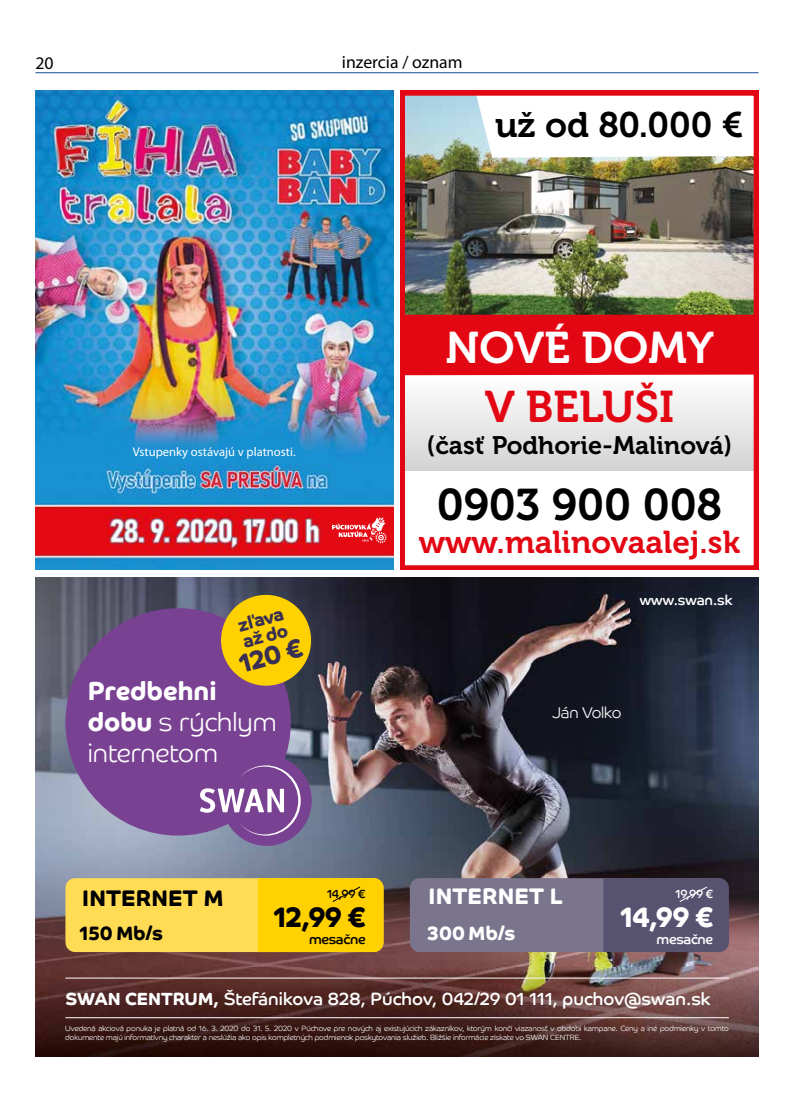
<style>
.page{position:relative;width:794px;height:1110px;background:#fff}
.page>*{position:absolute;margin:0;border:0;box-sizing:border-box;transform-origin:0 0}
.t1{font:44.12px "Museo 700";letter-spacing:-.005em;color:#000}
.t2{font:44.12px "Museo 700";color:#fff}
.t3{font:44.12px "Museo 700";color:#e30613}
.t4{font:35.25px "Museo 700";color:#000}
.t5{font:31.5px "Museo 700";color:#e30613}
.t6{font:700 28.25px "Co Headline";color:#000}
.t7{font:700 28.25px "Co Headline";color:#fff}
.t8{font:700 26.12px "Co Headline";color:#382f54}
.t9{font:300 25.88px/31px "Co Headline";color:#fff}
.t10{font:25.25px "Museo 700";color:#000}
.t11{font:700 22.62px "Co Headline";letter-spacing:.01em;color:#000}
.t12{font:700 22.62px "Co Headline";letter-spacing:.01em;color:#fff}
.t13{font:700 19.38px "Co Headline";color:#000}
.t14{font:700 19.38px "Co Headline";color:#fff}
.t15{font:700 18.12px/16.8px "Co Headline";color:#382f54}
.t16{font:17.75px "Myriad Pro";color:#000}
.t17{font:17.62px "Co Headline";color:#fff}
.t18{font:300 15.75px "Co Headline";letter-spacing:-.01em;color:#fff}
.t19{font:14.25px "Co Headline";letter-spacing:-.01em;color:#fff}
.t20{font:13.75px "Co Headline";letter-spacing:-.02em;color:#000}
.t21{font:13.75px "Co Headline";letter-spacing:-.02em;color:#fff}
.t22{font:12.62px "Myriad Pro";color:#fff}
.t23{font:11.88px "Co Headline";color:#000}
.t24{font:11.88px "Co Headline";color:#fff}
.t25{font:300 7.5px/9.1px "Co Headline";letter-spacing:-.01em;color:#fff}
.s1{font-weight:700}
</style>
<div class="page">
<hr style="left:35px;top:72px;width:723px;height:1px;background:#174898">
<img style="left:400px;top:91px;width:358px;height:478px">
<img style="left:35px;top:577px;width:723px;height:478px">
<div style="left:65px;top:877px;width:318px;height:74px;background:#ffdc54;border-radius:10px"></div>
<div style="left:410px;top:877px;width:318px;height:74px;background:#7a758d;border-radius:10px"></div>
<div style="left:258px;top:877px;width:125px;height:74px;background:#ffd100"></div>
<div style="left:603px;top:877px;width:126px;height:74px;background:#585271"></div>
<hr style="left:65px;top:977px;width:664px;height:1px;background:#fff">
<hr style="left:65px;top:1017px;width:664px;height:1px;background:#fff">
<div style="left:65px;top:608px;width:226px;height:227px;background:#794192;border-radius:50%"></div>
<div style="left:222px;top:754px;width:90px;height:91px;background:#794192;border-radius:50%"></div>
<svg style="left:200px;top:765px;width:101px;height:70px"></svg>
<svg style="left:216px;top:589px;width:100px;height:101px;background:#bf9c26"></svg>
<img style="left:35px;top:91px;width:358px;height:478px">
<svg style="left:332px;top:517px;width:55px;height:26px"></svg>
<h3 class="t16" style="left:35px;top:52px;width:20px">20</h3>
<h3 class="t16" style="left:342px;top:51px;width:122px">inzercia / oznam</h3>
<h2 class="t4" style="left:495px;top:105px;width:250px">už od 80.000 €</h2>
<h3 class="t22" style="left:133px;top:443px;width:164px">Vstupenky ostávajú v platnosti.</h3>
<h3 class="t15" style="left:236px;top:617px;width:48px;rotate:-15deg">zľava až do</h3>
<h3 class="t8" style="left:235px;top:649px;width:66px;rotate:-15deg">120 €</h3>
<h3 class="t9" style="left:88px;top:675px;width:190px"><span class="s1">Predbehni dobu</span> s rýchlym internetom</h3>
<h1 class="t2" style="left:445px;top:323px;width:270px">NOVÉ DOMY</h1>
<h1 class="t3" style="left:485px;top:382px;width:191px">V BELUŠI</h1>
<h3 class="t10" style="left:426px;top:431px;width:307px">(časť Podhorie-Malinová)</h3>
<h1 class="t1" style="left:437px;top:479px;width:287px">0903 900 008</h1>
<h3 class="t5" style="left:419px;top:524px;width:323px">www.malinovaalej.sk</h3>
<h3 class="t19" style="left:640px;top:592px;width:94px">www.swan.sk</h3>
<h3 class="t18" style="left:552px;top:703px;width:71px">Ján Volko</h3>
<h3 class="t11" style="left:82px;top:884px;width:143px">INTERNET M</h3>
<h3 class="t12" style="left:428px;top:882px;width:135px">INTERNET L</h3>
<h3 class="t23" style="left:327px;top:886px;width:40px">14,99 €</h3>
<h3 class="t6" style="left:273px;top:900px;width:94px">12,99 €</h3>
<h3 class="t13" style="left:79px;top:921px;width:85px">150 Mb/s</h3>
<h3 class="t20" style="left:309px;top:930px;width:58px">mesačne</h3>
<h3 class="t14" style="left:427px;top:921px;width:89px">300 Mb/s</h3>
<h3 class="t24" style="left:675px;top:886px;width:39px">19,99 €</h3>
<h3 class="t7" style="left:620px;top:900px;width:94px">14,99 €</h3>
<h3 class="t21" style="left:656px;top:930px;width:58px">mesačne</h3>
<h3 class="t17" style="left:65px;top:988px;width:646px"><span class="s1">SWAN CENTRUM,</span> Štefánikova 828, Púchov, 042/29 01 111, puchov@swan.sk</h3>
<p class="t25" style="left:65px;top:1023px;width:665px">Uvedená akciová ponuka je platná od 16. 3. 2020 do 31. 5. 2020 v Púchove pre nových aj existujúcich zákazníkov, ktorým končí viazanosť v období kampane. Ceny a iné podmienky v tomto dokumente majú informatívny charakter a neslúžia ako opis kompletných podmienok poskytovania služieb. Bližšie informácie získate vo SWAN CENTRE.</p>
</div>
